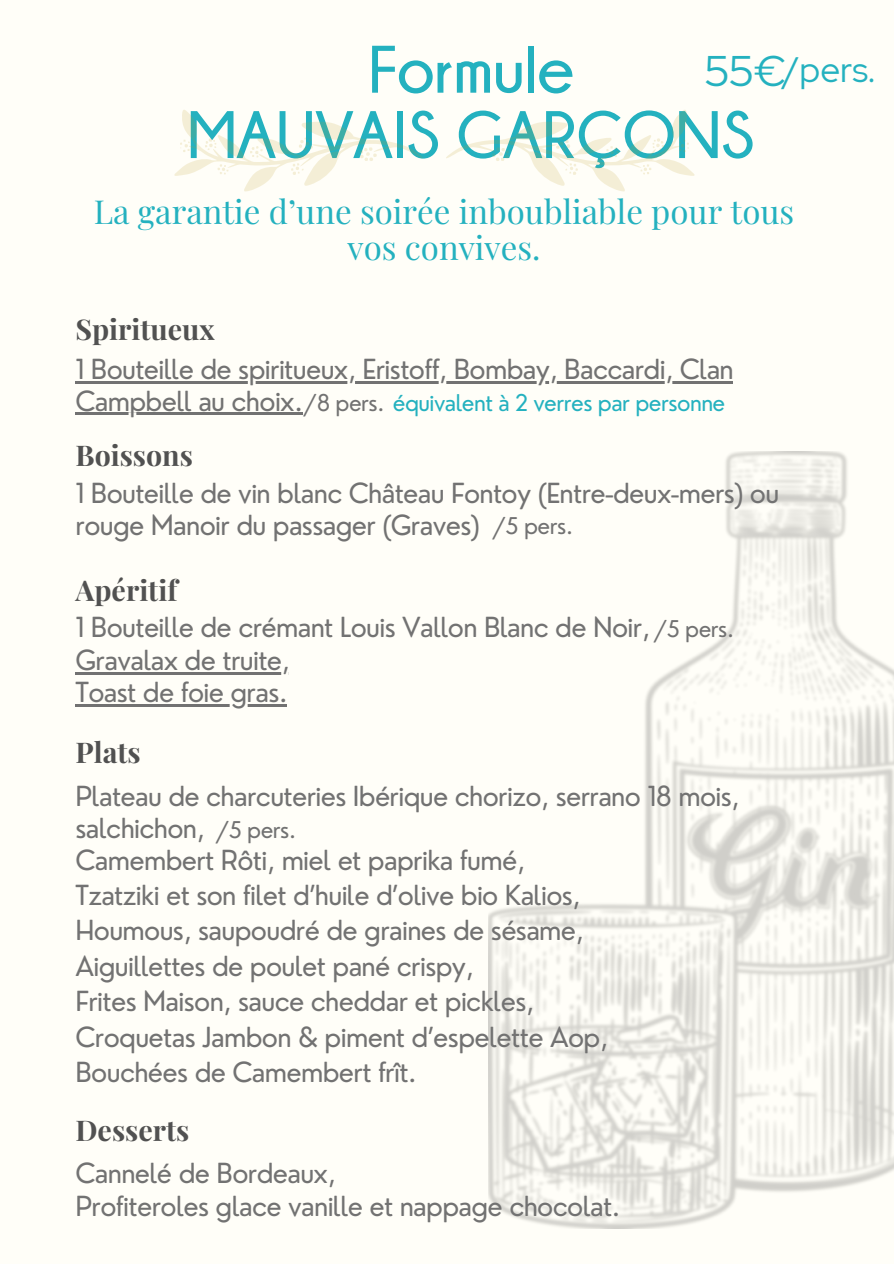
<style>
.page{position:relative;width:894px;height:1264px;background:#fff}
.page>*{position:absolute;margin:0;border:0;box-sizing:border-box;transform-origin:0 0}
.t1{font:700 66.75px "Champagne Limousines";color:#24b1bf}
.t2{font:42.75px "Red Hat Display";color:#24b1bf}
.t3{font:35.25px "Red Hat Display";color:#24b1bf}
.t4{font:33px/36px "Playfair Display";color:#24b1bf;text-align:center}
.t5{font:700 28.5px "Playfair Display";color:#515151}
.t6{font:27px/32px "Nourd";letter-spacing:-.025em;color:#727272}
.t7{font:22.5px "Nourd";letter-spacing:-.025em;color:#24b1bf}
.t8{font:22.5px "Nourd";letter-spacing:-.025em;color:#727272}
.s1{color:#727272}
</style>
<div class="page">
<div style="left:0;top:0;width:893px;height:1263px;background:#fffef8"></div>
<svg style="left:174px;top:110px;width:249px;height:81px"></svg>
<svg style="left:446px;top:110px;width:248px;height:81px"></svg>
<img style="left:488px;top:452px;width:405px;height:776px">
<hr style="left:75px;top:672px;width:214px;height:2px;background:#727272">
<hr style="left:75px;top:704px;width:212px;height:2px;background:#727272">
<hr style="left:75px;top:381px;width:658px;height:2px;background:#727272">
<hr style="left:75px;top:413px;width:227px;height:2px;background:#727272">
<h3 class="t1" style="left:368px;top:33px;width:207px">Formule</h3>
<h4 class="t1" style="left:188px;top:98px;width:568px">MAUVAIS GARÇONS</h4>
<h6 class="t2" style="left:704px;top:42px;width:83px">55€</h6>
<p class="t3" style="left:783px;top:46px;width:93px">/pers.</p>
<h2 class="t4" style="left:94px;top:192px;width:702px">La garantie d’une soirée inboubliable pour tous vos convives.</h2>
<h6 class="t5" style="left:75px;top:309px;width:141px">Spiritueux</h6>
<h6 class="t6" style="left:75px;top:353px;width:659px">1 Bouteille de spiritueux, Eristoff, Bombay, Baccardi, Clan</h6>
<h6 class="t6" style="left:75px;top:384px;width:229px">Campbell au choix.</h6>
<h6 class="t7" style="left:305px;top:388px;width:421px"><span class="s1">/8 pers.</span> équivalent à 2 verres par personne</h6>
<h6 class="t5" style="left:75px;top:435px;width:119px">Boissons</h6>
<h5 class="t6" style="left:75px;top:477px;width:705px;line-height:31.5px">1 Bouteille de vin blanc Château Fontoy (Entre-deux-mers) ou rouge Manoir du passager (Graves)</h5>
<h6 class="t8" style="left:494px;top:512px;width:81px">/5 pers.</h6>
<h6 class="t5" style="left:75px;top:569px;width:103px">Apéritif</h6>
<p class="t6" style="left:75px;top:611px;width:576px">1 Bouteille de crémant Louis Vallon Blanc de Noir,</p>
<h6 class="t6" style="left:75px;top:644px;width:216px">Gravalax de truite,</h6>
<h6 class="t6" style="left:75px;top:675px;width:214px">Toast de foie gras.</h6>
<h6 class="t8" style="left:655px;top:615px;width:81px">/5 pers.</h6>
<h6 class="t5" style="left:75px;top:732px;width:67px">Plats</h6>
<p class="t6" style="left:75px;top:779px;width:665px">Plateau de charcuteries Ibérique chorizo, serrano 18 mois, salchichon,</p>
<h5 class="t8" style="left:217px;top:815px;width:81px">/5 pers.</h5>
<h4 class="t6" style="left:75px;top:843px;width:451px">Camembert Rôti, miel et paprika fumé,</h4>
<h1 class="t6" style="left:75px;top:878px;width:506px">Tzatziki et son filet d’huile d’olive bio Kalios,</h1>
<p class="t6" style="left:75px;top:914px;width:510px">Houmous, saupoudré de graines de sésame,</p>
<h5 class="t6" style="left:75px;top:949px;width:400px">Aiguillettes de poulet pané crispy,</h5>
<h6 class="t6" style="left:75px;top:985px;width:460px">Frites Maison, sauce cheddar et pickles,</h6>
<p class="t6" style="left:75px;top:1020px;width:534px">Croquetas Jambon &amp; piment d’espelette Aop,</p>
<p class="t6" style="left:75px;top:1055px;width:343px">Bouchées de Camembert frît.</p>
<h5 class="t5" style="left:75px;top:1109px;width:115px">Desserts</h5>
<h5 class="t6" style="left:75px;top:1157px;width:262px">Cannelé de Bordeaux,</h5>
<p class="t6" style="left:75px;top:1189px;width:546px">Profiteroles glace vanille et nappage chocolat.</p>
</div>
